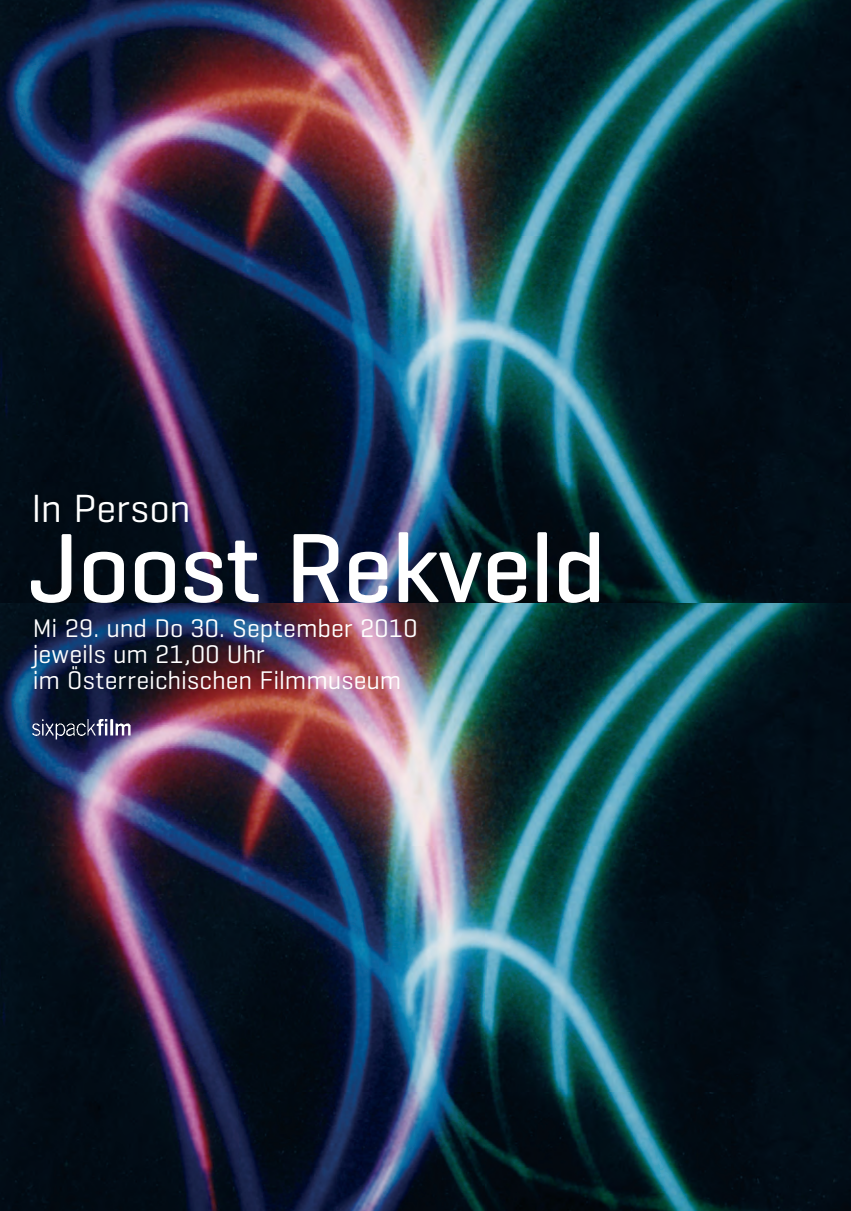
<style>
.page{position:relative;width:851px;height:1211px;background:#fff}
.page>*{position:absolute;margin:0;border:0;box-sizing:border-box;transform-origin:0 0}
.t1{font:500 100px "Geogrotesque";letter-spacing:-.01em;color:#fff}
.t2{font:40px "Geogrotesque";color:#fff}
.t3{font:26px/26px "Geogrotesque";color:#fff}
</style>
<div class="page">
<img style="left:0;top:603px;width:851px;height:608px">
<img style="left:0;top:0;width:851px;height:603px">
<img style="left:31px;top:717px;width:100px;height:23px">
<h2 class="t2" style="left:31px;top:495px;width:161px">In Person</h2>
<h1 class="t1" style="left:29px;top:533px;width:579px">Joost Rekveld</h1>
<p class="t3" style="left:33px;top:618px;width:386px">Mi 29. und Do 30. September 2010 jeweils um 21,00 Uhr<br>im Österreichischen Filmmuseum</p>
</div>
